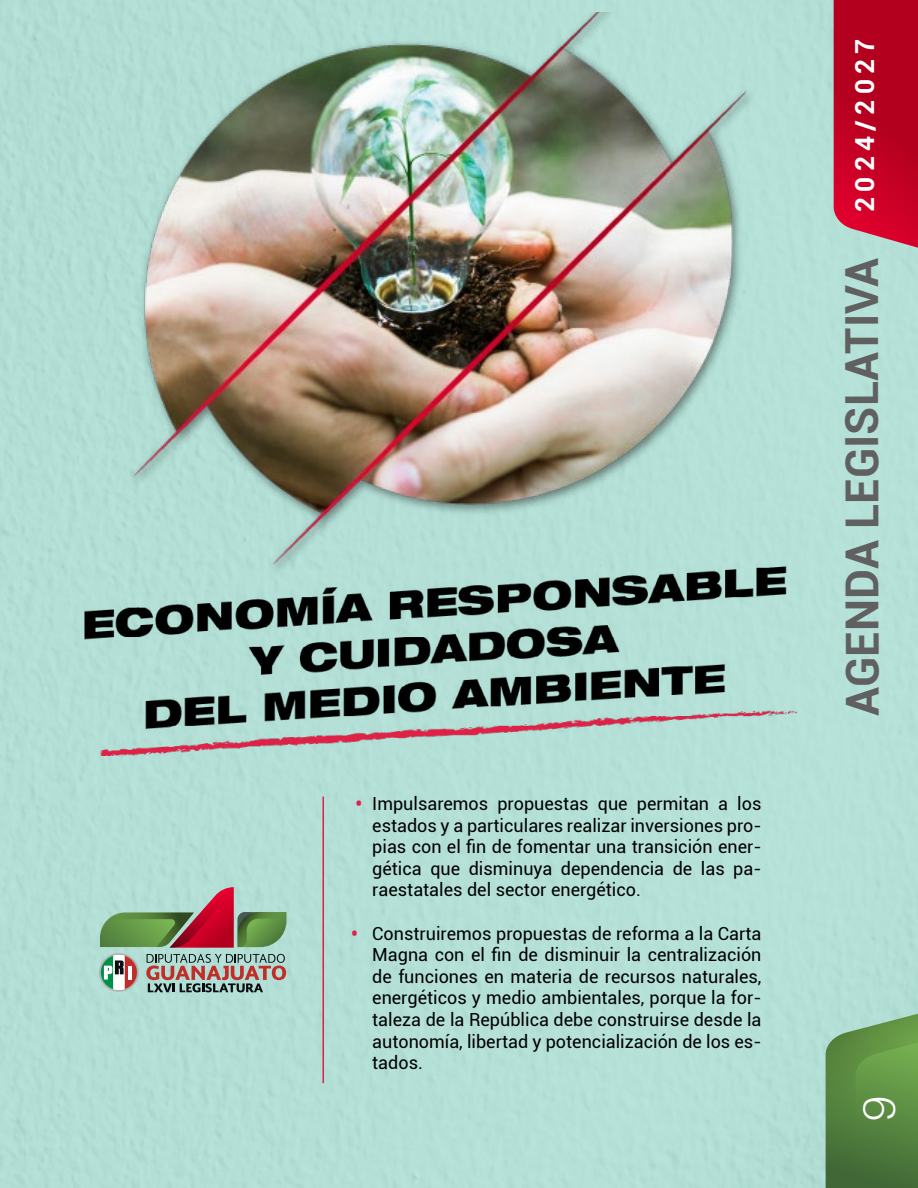
<style>
.page{position:relative;width:918px;height:1188px;background:#b4e0d7}
.page>*{position:absolute;margin:0;border:0;box-sizing:border-box;transform-origin:0 0}
.t1{font:700 45.6px "Roboto";color:#606060}
.t2{font:300 45px "Helvetica Neue";color:#fff}
.t3{font:18px/21.6px "Roboto";color:#000;text-align:justify}
.s1{font-weight:900;color:#e02046}
.s2{font-size:26.25px;color:#fff}
</style>
<div class="page">
<img style="left:128px;top:13px;width:623px;height:545px">
<img style="left:84px;top:558px;width:713px;height:197px">
<svg style="left:99px;top:953px;width:40px;height:39px"></svg>
<svg style="left:101px;top:955px;width:36px;height:35px"></svg>
<svg style="left:146px;top:954px;width:140px;height:38px"></svg>
<svg style="left:100px;top:887px;width:186px;height:61px"></svg>
<hr style="left:322px;top:796px;width:2px;height:287px;background:#e02046">
<svg style="left:834px;top:0;width:84px;height:248px;background:#bc0b2a"></svg>
<svg style="left:826px;top:1014px;width:92px;height:174px;background:#5d8c4a"></svg>
<p class="t3" style="left:372px;top:792px;width:391px;text-indent:-17px"><span class="s1">•</span> Impulsaremos propuestas que permitan a los estados y a particulares realizar inversiones pro&shy;pias con el fin de fomentar una transición ener&shy;gética que disminuya dependencia de las pa&shy;raestatales del sector energético.</p>
<p class="t3" style="left:372px;top:922px;width:391px;text-indent:-21px"><span class="s1">•</span> Construiremos propuestas de reforma a la Carta Magna con el fin de disminuir la centralización de funciones en materia de recursos naturales, energéticos y medio ambientales, porque la for&shy;taleza de la República debe construirse desde la autonomía, libertad y potencialización de los es&shy;tados.</p>
<h1 class="t1" style="left:830px;top:716px;width:678px;rotate:-90deg">AGENDA LEGISLATIVA <span class="s2">2 0 2 4 / 2 0 2 7</span></h1>
<h2 class="t2" style="left:842px;top:1121px;width:27px;rotate:-90deg">9</h2>
</div>
